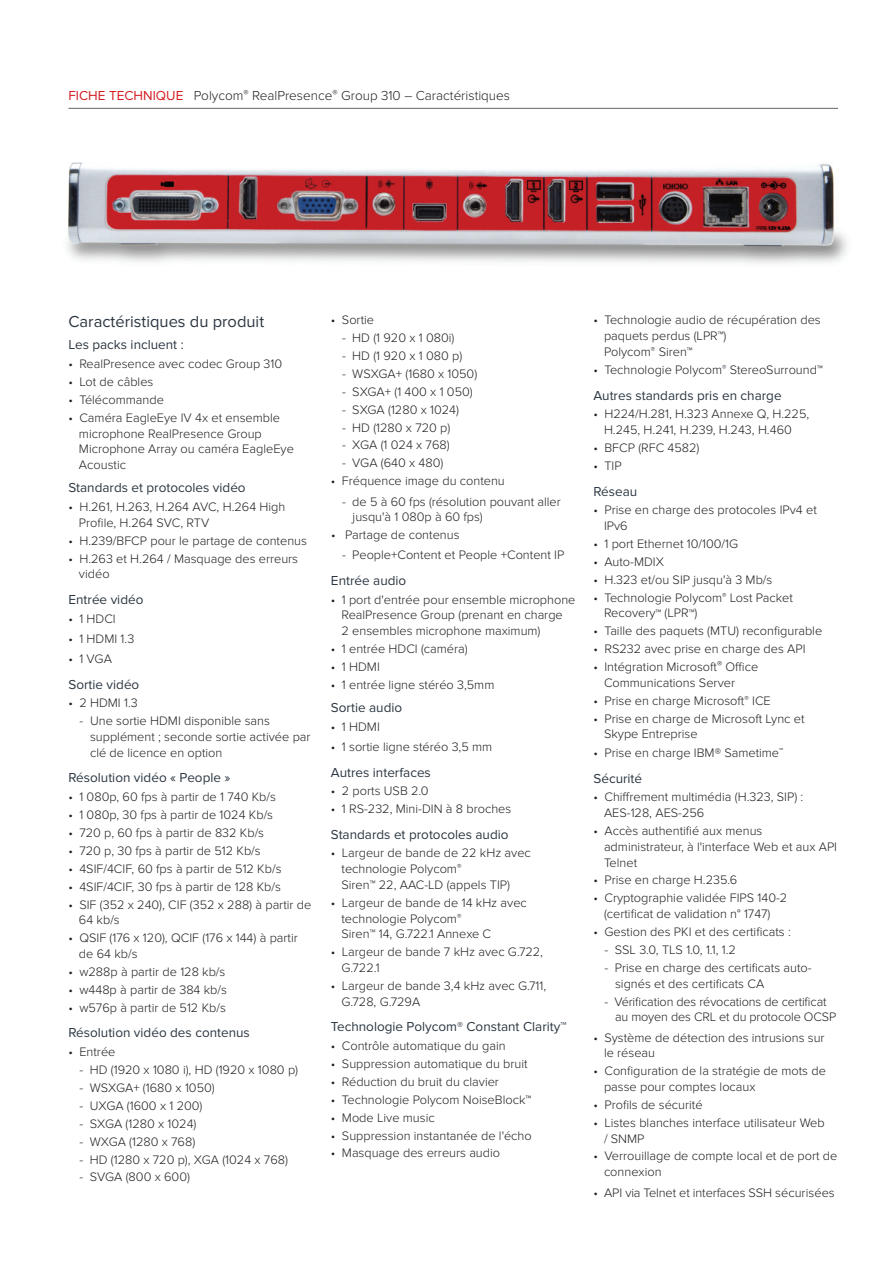
<style>
.page{position:relative;width:893px;height:1263px;background:#fff}
.page>*{position:absolute;margin:0;border:0;box-sizing:border-box;transform-origin:0 0}
.t1{font:16.5px "Proxima Nova";color:#2c3742}
.t2{font:13.5px "Proxima Nova";color:#2c3742}
.t3{font:300 13.5px "Proxima Nova";color:#231f20}
.t4{font:300 12.75px/15.8px "Proxima Nova";color:#231f20}
.s1{font-weight:400;color:#d41b21}
.s2{font-size:12px}
</style>
<div class="page">
<hr style="left:68px;top:108px;width:770px;height:1px;background:#636366">
<img style="left:67px;top:162px;width:780px;height:102px">
<p class="t3" style="left:68px;top:88px;width:443px"><span class="s1">FICHE TECHNIQUE</span> Polycom<sup>®</sup> RealPresence<sup>®</sup> Group 310 – Caractéristiques</p>
<p class="t1" style="left:68px;top:312px;width:197px">Caractéristiques du produit</p>
<p class="t2" style="left:68px;top:337px;width:117px">Les packs incluent :</p>
<p class="t4" style="left:68px;top:356px;width:215px">• RealPresence avec codec Group 310</p>
<p class="t4" style="left:68px;top:374px;width:86px">• Lot de câbles</p>
<p class="t4" style="left:68px;top:392px;width:97px">• Télécommande</p>
<p class="t4" style="left:79px;top:410px;width:216px;text-indent:-11px">• Caméra EagleEye IV 4x et ensemble microphone RealPresence Group<br>Microphone Array ou caméra EagleEye<br>Acoustic</p>
<p class="t2" style="left:68px;top:480px;width:179px">Standards et protocoles vidéo</p>
<p class="t4" style="left:79px;top:499px;width:208px;text-indent:-11px">• H.261, H.263, H.264 AVC, H.264 High<br>Profile, H.264 SVC, RTV</p>
<p class="t4" style="left:68px;top:533px;width:240px">• H.239/BFCP pour le partage de contenus</p>
<p class="t4" style="left:79px;top:551px;width:221px;text-indent:-11px">• H.263 et H.264 / Masquage des erreurs vidéo</p>
<p class="t2" style="left:68px;top:592px;width:76px">Entrée vidéo</p>
<p class="t4" style="left:68px;top:611px;width:49px">• 1 HDCI</p>
<p class="t4" style="left:68px;top:631px;width:67px">• 1 HDMI 1.3</p>
<p class="t4" style="left:68px;top:651px;width:45px">• 1 VGA</p>
<p class="t2" style="left:68px;top:676px;width:72px">Sortie vidéo</p>
<p class="t4" style="left:68px;top:695px;width:71px">• 2 HDMI 1.3</p>
<p class="t4" style="left:90px;top:713px;width:222px;text-indent:-11px">- Une sortie HDMI disponible sans supplément ; seconde sortie activée par clé de licence en option</p>
<p class="t2" style="left:68px;top:770px;width:163px">Résolution vidéo « People »</p>
<p class="t4" style="left:68px;top:789px;width:209px">• 1 080p, 60 fps à partir de 1 740 Kb/s</p>
<p class="t4" style="left:68px;top:807px;width:206px">• 1 080p, 30 fps à partir de 1024 Kb/s</p>
<p class="t4" style="left:68px;top:825px;width:197px">• 720 p, 60 fps à partir de 832 Kb/s</p>
<p class="t4" style="left:68px;top:843px;width:194px">• 720 p, 30 fps à partir de 512 Kb/s</p>
<p class="t4" style="left:68px;top:861px;width:215px">• 4SIF/4CIF, 60 fps à partir de 512 Kb/s</p>
<p class="t4" style="left:68px;top:879px;width:214px">• 4SIF/4CIF, 30 fps à partir de 128 Kb/s</p>
<p class="t4" style="left:79px;top:897px;width:234px;text-indent:-11px">• SIF (352 x 240), CIF (352 x 288) à partir de<br>64 kb/s</p>
<p class="t4" style="left:79px;top:930px;width:220px;text-indent:-11px">• QSIF (176 x 120), QCIF (176 x 144) à partir de 64 kb/s</p>
<p class="t4" style="left:68px;top:964px;width:158px">• w288p à partir de 128 kb/s</p>
<p class="t4" style="left:68px;top:982px;width:160px">• w448p à partir de 384 kb/s</p>
<p class="t4" style="left:68px;top:1000px;width:159px">• w576p à partir de 512 Kb/s</p>
<p class="t2" style="left:68px;top:1025px;width:183px">Résolution vidéo des contenus</p>
<p class="t4" style="left:68px;top:1044px;width:49px">• Entrée</p>
<p class="t4" style="left:80px;top:1062px;width:220px">- HD (1920 x 1080 i), HD (1920 x 1080 p)</p>
<p class="t4" style="left:80px;top:1080px;width:137px">- WSXGA+ (1680 x 1050)</p>
<p class="t4" style="left:80px;top:1098px;width:124px">- UXGA (1600 x 1 200)</p>
<p class="t4" style="left:80px;top:1116px;width:118px">- SXGA (1280 x 1024)</p>
<p class="t4" style="left:80px;top:1134px;width:117px">- WXGA (1280 x 768)</p>
<p class="t4" style="left:80px;top:1151px;width:210px">- HD (1280 x 720 p), XGA (1024 x 768)</p>
<p class="t4" style="left:80px;top:1169px;width:112px">- SVGA (800 x 600)</p>
<p class="t4" style="left:331px;top:312px;width:45px">• Sortie</p>
<p class="t4" style="left:342px;top:330px;width:114px">- HD (1 920 x 1 080i)</p>
<p class="t4" style="left:342px;top:348px;width:122px">- HD (1 920 x 1 080 p)</p>
<p class="t4" style="left:342px;top:366px;width:137px">- WSXGA+ (1680 x 1050)</p>
<p class="t4" style="left:342px;top:384px;width:132px">- SXGA+ (1 400 x 1 050)</p>
<p class="t4" style="left:342px;top:402px;width:118px">- SXGA (1280 x 1024)</p>
<p class="t4" style="left:342px;top:420px;width:110px">- HD (1280 x 720 p)</p>
<p class="t4" style="left:342px;top:437px;width:109px">- XGA (1 024 x 768)</p>
<p class="t4" style="left:342px;top:455px;width:103px">- VGA (640 x 480)</p>
<p class="t4" style="left:331px;top:473px;width:175px">• Fréquence image du contenu</p>
<p class="t4" style="left:353px;top:494px;width:210px;text-indent:-11px">- de 5 à 60 fps (résolution pouvant aller jusqu'à 1 080p à 60 fps)</p>
<p class="t4" style="left:331px;top:527px;width:130px">• Partage de contenus</p>
<p class="t4" style="left:342px;top:547px;width:224px">- People+Content et People +Content IP</p>
<p class="t2" style="left:331px;top:573px;width:77px">Entrée audio</p>
<p class="t4" style="left:341px;top:592px;width:235px;text-indent:-11px">• 1 port d'entrée pour ensemble microphone<br>RealPresence Group (prenant en charge<br>2 ensembles microphone maximum)</p>
<p class="t4" style="left:331px;top:641px;width:138px">• 1 entrée HDCI (caméra)</p>
<p class="t4" style="left:331px;top:659px;width:50px">• 1 HDMI</p>
<p class="t4" style="left:331px;top:677px;width:165px">• 1 entrée ligne stéréo 3,5mm</p>
<p class="t2" style="left:331px;top:700px;width:73px">Sortie audio</p>
<p class="t4" style="left:331px;top:719px;width:50px">• 1 HDMI</p>
<p class="t4" style="left:331px;top:739px;width:163px">• 1 sortie ligne stéréo 3,5 mm</p>
<p class="t2" style="left:331px;top:764px;width:101px">Autres interfaces</p>
<p class="t4" style="left:331px;top:783px;width:99px">• 2 ports USB 2.0</p>
<p class="t4" style="left:331px;top:801px;width:182px">• 1 RS-232, Mini-DIN à 8 broches</p>
<p class="t2" style="left:331px;top:826px;width:179px">Standards et protocoles audio</p>
<p class="t4" style="left:341px;top:845px;width:191px;text-indent:-10px">• Largeur de bande de 22 kHz avec technologie Polycom<sup>®<br></sup>Siren™ 22, AAC-LD (appels TIP)</p>
<p class="t4" style="left:341px;top:895px;width:187px;text-indent:-11px">• Largeur de bande de 14 kHz avec technologie Polycom<sup>®<br></sup>Siren™ 14, G.722.1 Annexe C</p>
<p class="t4" style="left:341px;top:944px;width:203px;text-indent:-11px">• Largeur de bande 7 kHz avec G.722,<br>G.722.1</p>
<p class="t4" style="left:341px;top:978px;width:206px;text-indent:-11px">• Largeur de bande 3,4 kHz avec G.711,<br>G.728, G.729A</p>
<p class="t2" style="left:331px;top:1019px;width:237px">Technologie Polycom<span class="s2">®</span> Constant Clarity™</p>
<p class="t4" style="left:331px;top:1038px;width:176px">• Contrôle automatique du gain</p>
<p class="t4" style="left:331px;top:1056px;width:198px">• Suppression automatique du bruit</p>
<p class="t4" style="left:331px;top:1074px;width:170px">• Réduction du bruit du clavier</p>
<p class="t4" style="left:331px;top:1092px;width:202px">• Technologie Polycom NoiseBlock™</p>
<p class="t4" style="left:331px;top:1110px;width:105px">• Mode Live music</p>
<p class="t4" style="left:331px;top:1127px;width:202px">• Suppression instantanée de l'écho</p>
<p class="t4" style="left:331px;top:1145px;width:171px">• Masquage des erreurs audio</p>
<p class="t4" style="left:604px;top:312px;width:218px;text-indent:-11px">• Technologie audio de récupération des paquets perdus (LPR™)<br>Polycom<sup>®</sup> Siren™</p>
<p class="t4" style="left:593px;top:362px;width:231px">• Technologie Polycom<sup>®</sup> StereoSurround™</p>
<p class="t2" style="left:593px;top:387px;width:190px">Autres standards pris en charge</p>
<p class="t4" style="left:593px;top:406px;width:217px;text-align:center">• H224/H.281, H.323 Annexe Q, H.225,<br>H.245, H.241, H.239, H.243, H.460</p>
<p class="t4" style="left:593px;top:440px;width:107px">• BFCP (RFC 4582)</p>
<p class="t4" style="left:593px;top:458px;width:30px">• TIP</p>
<p class="t2" style="left:593px;top:483px;width:45px">Réseau</p>
<p class="t4" style="left:604px;top:502px;width:214px;text-indent:-11px">• Prise en charge des protocoles IPv4 et<br>IPv6</p>
<p class="t4" style="left:593px;top:536px;width:146px">• 1 port Ethernet 10/100/1G</p>
<p class="t4" style="left:593px;top:554px;width:72px">• Auto-MDIX</p>
<p class="t4" style="left:593px;top:572px;width:180px">• H.323 et/ou SIP jusqu'à 3 Mb/s</p>
<p class="t4" style="left:604px;top:590px;width:190px;text-indent:-11px">• Technologie Polycom<sup>®</sup> Lost Packet<br>Recovery™ (LPR™)</p>
<p class="t4" style="left:593px;top:623px;width:230px">• Taille des paquets (MTU) reconfigurable</p>
<p class="t4" style="left:593px;top:641px;width:214px">• RS232 avec prise en charge des API</p>
<p class="t4" style="left:604px;top:659px;width:156px;text-indent:-10px">• Intégration Microsoft<sup>®</sup> Office<br>Communications Server</p>
<p class="t4" style="left:593px;top:693px;width:179px">• Prise en charge Microsoft<sup>®</sup> ICE</p>
<p class="t4" style="left:604px;top:711px;width:202px;text-indent:-11px">• Prise en charge de Microsoft Lync et<br>Skype Entreprise</p>
<p class="t4" style="left:593px;top:745px;width:191px">• Prise en charge IBM® Sametime<sup>™</sup></p>
<p class="t2" style="left:593px;top:770px;width:50px">Sécurité</p>
<p class="t4" style="left:604px;top:789px;width:201px;text-indent:-11px">• Chiffrement multimédia (H.323, SIP) :<br>AES-128, AES-256</p>
<p class="t4" style="left:604px;top:823px;width:235px;text-indent:-11px">• Accès authentifié aux menus administrateur, à l'interface Web et aux API<br>Telnet</p>
<p class="t4" style="left:593px;top:872px;width:145px">• Prise en charge H.235.6</p>
<p class="t4" style="left:593px;top:890px;width:195px;text-align:center">• Cryptographie validée FIPS 140-2 (certificat de validation n° 1747)</p>
<p class="t4" style="left:593px;top:924px;width:199px">• Gestion des PKI et des certificats :</p>
<p class="t4" style="left:605px;top:942px;width:133px">- SSL 3.0, TLS 1.0, 1.1, 1.2</p>
<p class="t4" style="left:615px;top:960px;width:198px;text-indent:-11px">- Prise en charge des certificats auto&shy;signés et des certificats CA</p>
<p class="t4" style="left:615px;top:993px;width:223px;text-indent:-11px">- Vérification des révocations de certificat au moyen des CRL et du protocole OCSP</p>
<p class="t4" style="left:604px;top:1029px;width:222px;text-indent:-11px">• Système de détection des intrusions sur le réseau</p>
<p class="t4" style="left:604px;top:1063px;width:223px;text-indent:-11px">• Configuration de la stratégie de mots de passe pour comptes locaux</p>
<p class="t4" style="left:593px;top:1097px;width:111px">• Profils de sécurité</p>
<p class="t4" style="left:604px;top:1115px;width:222px;text-indent:-11px">• Listes blanches interface utilisateur Web / SNMP</p>
<p class="t4" style="left:604px;top:1148px;width:235px;text-indent:-11px">• Verrouillage de compte local et de port de connexion</p>
<p class="t4" style="left:593px;top:1185px;width:243px">• API via Telnet et interfaces SSH sécurisées</p>
</div>
